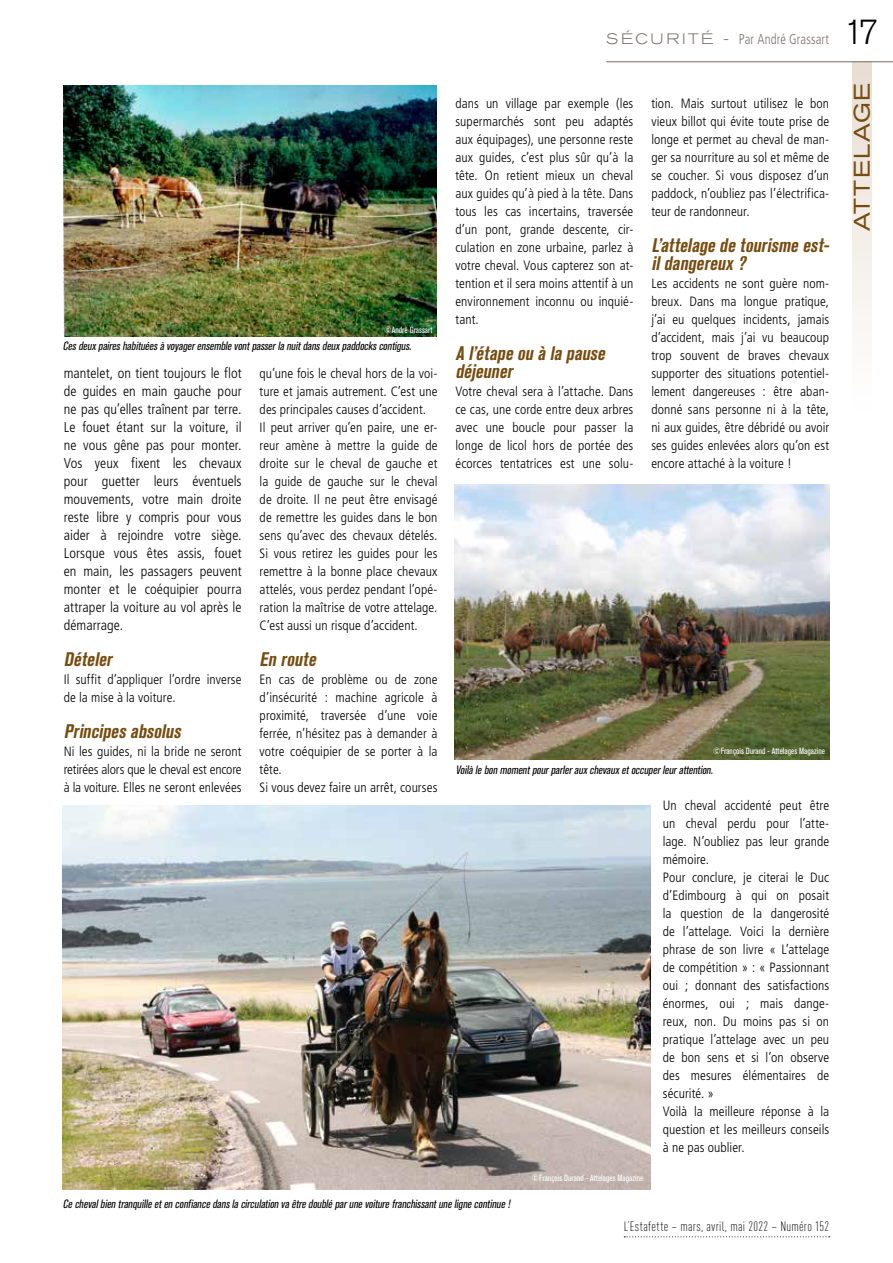
<style>
.page{position:relative;width:893px;height:1263px;background:#fff}
.page>*{position:absolute;margin:0;border:0;box-sizing:border-box;transform-origin:0 0}
.t1{font:300 34.5px "Akzidenz Grotesk BQ";color:#000}
.t2{font:expanded 22.5px "Akzidenz Grotesk BQ";letter-spacing:.06em;color:#764d11}
.t3{font:italic 19.5px/18px "Akzidenz Grotesk BQ Bd Cnd Alt";color:#764d11}
.t4{font:300 condensed 14.25px/18px "Frutiger LT Std";letter-spacing:.005em;color:#000;text-align:justify}
.t5{font:300 condensed 14.25px "Frutiger LT Std";letter-spacing:.01em;color:#79726e;scale:.9 1}
.t6{font:300 condensed 13.5px/18px "Frutiger LT Std";letter-spacing:.005em;color:#000;text-align:justify}
.t7{font:300 13.5px "DIN Cond";letter-spacing:.025em;color:#000}
.t8{font:italic condensed 12px "Akzidenz Grotesk BQ";color:#000}
.t9{font:condensed 9px "Akzidenz Grotesk BQ";letter-spacing:.005em;color:#fff}
.s1{font-family:"Akzidenz Grotesk BQ";font-stretch:expanded;font-size:15px}
</style>
<div class="page">
<div style="left:852px;top:62px;width:19px;height:348px;background:linear-gradient(to bottom,#e8ded2,#fff)"></div>
<hr style="left:606px;top:61px;width:287px;height:1px;background:#79726e">
<svg style="left:624px;top:1236px;width:206px;height:1px"></svg>
<img style="left:63px;top:86px;width:374px;height:250px">
<img style="left:63px;top:806px;width:587px;height:383px">
<img style="left:454px;top:485px;width:376px;height:274px">
<p class="t9" style="left:384px;top:325px;width:50px">©André Grassart</p>
<p class="t8" style="left:63px;top:339px;width:352px">Cesdeuxpaireshabituéesàvoyagerensemblevontpasserlanuitdansdeuxpaddockscontigus.</p>
<p class="t4" style="left:64px;top:364px;width:179px">mantelet, on tient toujours le flot de guides en main gauche pour ne pas qu’elles traînent par terre.<br>Le fouet étant sur la voiture, il ne vous gêne pas pour monter.<br>Vos yeux fixent les chevaux pour guetter leurs éventuels mouvements, votre main droite reste libre y compris pour vous aider à rejoindre votre siège.<br>Lorsque vous êtes assis, fouet en main, les passagers peuvent monter et le coéquipier pourra attraper la voiture au vol après le démarrage.</p>
<h3 class="t3" style="left:64px;top:650px;width:53px">Dételer</h3>
<p class="t6" style="left:64px;top:671px;width:179px">Il suffit d’appliquer l’ordre inverse de la mise à la voiture.</p>
<h3 class="t3" style="left:64px;top:722px;width:122px">Principes absolus</h3>
<p class="t6" style="left:64px;top:743px;width:179px">Ni les guides, ni la bride ne seront retirées alors que le cheval est encore à la voiture. Elles ne seront enlevées</p>
<p class="t6" style="left:260px;top:365px;width:179px;text-align:left">qu’une fois le cheval hors de la voi&shy;ture et jamais autrement. C’est une des principales causes d’accident.<br>Il peut arriver qu’en paire, une er&shy;reur amène à mettre la guide de droite sur le cheval de gauche et la guide de gauche sur le cheval de droite. Il ne peut être envisagé de remettre les guides dans le bon sens qu’avec des chevaux dételés.<br>Si vous retirez les guides pour les remettre à la bonne place chevaux attelés, vous perdez pendant l’opé&shy;ration la maîtrise de votre attelage.<br>C’est aussi un risque d’accident.</p>
<h3 class="t3" style="left:260px;top:650px;width:62px">En route</h3>
<p class="t6" style="left:260px;top:671px;width:179px;text-align:left">En cas de problème ou de zone d’insécurité : machine agricole à proximité, traversée d’une voie ferrée, n’hésitez pas à demander à votre coéquipier de se porter à la tête.<br>Si vous devez faire un arrêt, courses</p>
<p class="t5" style="left:606px;top:31px;width:249px"><span class="s1">S ÉC U R I T É -</span> Par André Grassart</p>
<h1 class="t1" style="left:843px;top:12px;width:37px">17</h1>
<p class="t6" style="left:455px;top:94px;width:179px">dans un village par exemple (les supermarchés sont peu adaptés aux équipages), une personne reste aux guides, c’est plus sûr qu’à la tête. On retient mieux un cheval aux guides qu’à pied à la tête. Dans tous les cas incertains, traversée d’un pont, grande descente, cir&shy;culation en zone urbaine, parlez à votre cheval. Vous capterez son at&shy;tention et il sera moins attentif à un environnement inconnu ou inquié&shy;tant.</p>
<h3 class="t3" style="left:455px;top:344px;width:155px">A l’étape ou à la pause déjeuner</h3>
<p class="t6" style="left:455px;top:383px;width:179px">Votre cheval sera à l’attache. Dans ce cas, une corde entre deux arbres avec une boucle pour passer la longe de licol hors de portée des écorces tentatrices est une solu-</p>
<p class="t6" style="left:651px;top:95px;width:179px">tion. Mais surtout utilisez le bon vieux billot qui évite toute prise de longe et permet au cheval de man&shy;ger sa nourriture au sol et même de se coucher. Si vous disposez d’un paddock, n’oubliez pas l’électrifica&shy;teur de randonneur.</p>
<h3 class="t3" style="left:651px;top:236px;width:183px">L’attelage de tourisme est&shy;ildangereux ?</h3>
<p class="t6" style="left:651px;top:275px;width:179px">Les accidents ne sont guère nom&shy;breux. Dans ma longue pratique, j’ai eu quelques incidents, jamais d’accident, mais j’ai vu beaucoup trop souvent de braves chevaux supporter des situations potentiel&shy;lement dangereuses : être aban&shy;donné sans personne ni à la tête, ni aux guides, être débridé ou avoir ses guides enlevées alors qu’on est encore attaché à la voiture !</p>
<h2 class="t2" style="left:849px;top:231px;width:150px;rotate:-90deg">ATTELAGE</h2>
<p class="t9" style="left:713px;top:745px;width:113px">©François Durand - Attelages Magazine</p>
<p class="t8" style="left:456px;top:763px;width:261px">Voilàlebonmomentpourparlerauxchevauxetoccuperleurattention.</p>
<p class="t9" style="left:531px;top:1173px;width:113px">©François Durand - Attelages Magazine</p>
<p class="t6" style="left:663px;top:796px;width:168px;text-align:left">Un cheval accidenté peut être un cheval perdu pour l’atte&shy;lage. N’oubliez pas leur grande mémoire.<br>Pour conclure, je citerai le Duc d’Edimbourg à qui on posait la question de la dangerosité de l’attelage. Voici la dernière phrase de son livre « L’attelage de compétition » : « Passionnant oui ; donnant des satisfactions énormes, oui ; mais dange&shy;reux, non. Du moins pas si on pratique l’attelage avec un peu de bon sens et si l’on observe des mesures élémentaires de sécurité. »<br>Voilà la meilleure réponse à la question et les meilleurs conseils à ne pas oublier.</p>
<p class="t8" style="left:63px;top:1197px;width:451px">Cechevalbientranquilleetenconfiancedanslacirculationvaêtredoubléparunevoiturefranchissantunelignecontinue!</p>
<p class="t7" style="left:624px;top:1218px;width:207px">L’Estafette – mars, avril, mai 2022 – Numéro 152</p>
</div>
